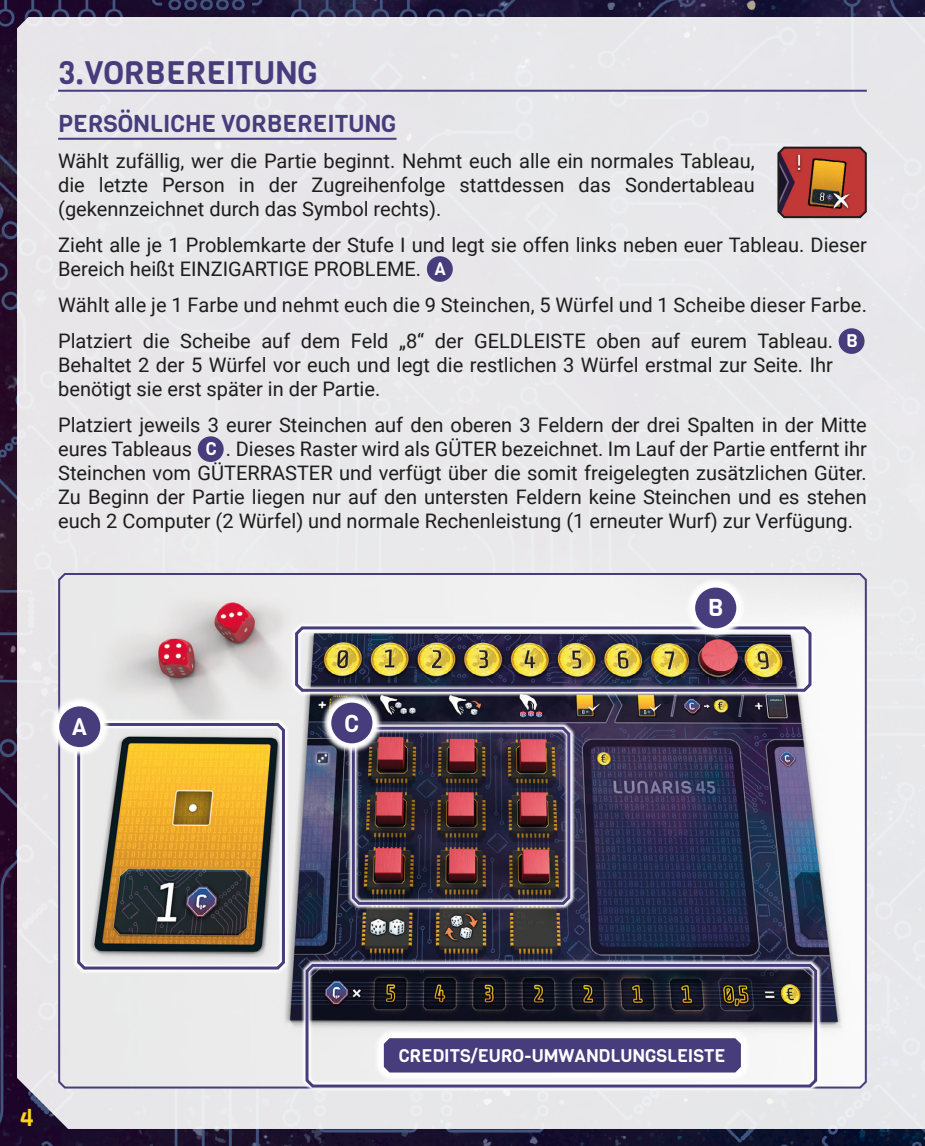
<style>
.page{position:relative;width:925px;height:1146px;background:#fff}
.page>*{position:absolute;margin:0;border:0;box-sizing:border-box;transform-origin:0 0}
.Títulos{font:32px "Viga";color:#473c7c}
.subtitulo1{font:24px "Viga";color:#473c7c}
.Legend{font:24px "Viga";color:#fff}
.t1{font:24px "Viga";color:#fdd31d}
.Corpo_de_texto{font:20px/24px "Roboto";color:#1d1d1b}
.Legend-2{font:18px "Viga";color:#fff}
</style>
<div class="page">
<img style="left:0;top:0;width:924px;height:1145px">
<div style="left:17px;top:17px;width:907px;height:1111px;background:#e8e7ea"></div>
<hr style="left:58px;top:90px;width:808px;height:2px;background:#473c7c">
<hr style="left:58px;top:138px;width:338px;height:2px;background:#473c7c">
<div style="left:426px;top:256px;width:26px;height:26px;background:#473c7c;border-radius:50%"></div>
<div style="left:838px;top:328px;width:26px;height:26px;background:#473c7c;border-radius:50%"></div>
<div style="left:198px;top:436px;width:25px;height:26px;background:#473c7c;border-radius:50%"></div>
<svg style="left:57px;top:571px;width:810px;height:518px"></svg>
<svg style="left:290px;top:622px;width:525px;height:74px"></svg>
<img style="left:293px;top:623px;width:519px;height:70px">
<svg style="left:301px;top:959px;width:520px;height:132px"></svg>
<svg style="left:304px;top:960px;width:514px;height:128px;background:#61606b"></svg>
<svg style="left:347px;top:722px;width:228px;height:187px;background:#848491"></svg>
<img style="left:350px;top:723px;width:221px;height:183px">
<div style="left:73px;top:718px;width:216px;height:256px;background:#fff"></div>
<svg style="left:77px;top:723px;width:208px;height:247px;background:#a58e60"></svg>
<svg style="left:49px;top:696px;width:61px;height:61px;fill:#edeced"></svg>
<div style="left:59px;top:706px;width:41px;height:41px;background:#473c7c;border-radius:50%"></div>
<svg style="left:684px;top:577px;width:62px;height:61px;fill:#f4f3f4"></svg>
<div style="left:694px;top:587px;width:42px;height:41px;background:#473c7c;border-radius:50%"></div>
<svg style="left:320px;top:692px;width:62px;height:61px"></svg>
<div style="left:331px;top:702px;width:41px;height:41px;background:#473c7c;border-radius:50%"></div>
<div style="left:373px;top:1027px;width:377px;height:55px;background:#fff"></div>
<div style="left:383px;top:1038px;width:357px;height:34px;background:#473c7c"></div>
<img style="left:776px;top:145px;width:91px;height:74px">
<p class="Títulos" style="left:58px;top:52px;width:261px">3.VORBEREITUNG</p>
<p class="subtitulo1" style="left:58px;top:108px;width:340px">PERSÖNLICHE VORBEREITUNG</p>
<p class="Corpo_de_texto" style="left:58px;top:148px;width:697px;text-align:justify">Wählt zufällig, wer die Partie beginnt. Nehmt euch alle ein normales Tableau, die letzte Person in der Zugreihenfolge stattdessen das Sondertableau (gekennzeichnet durch das Symbol rechts).</p>
<p class="Corpo_de_texto" style="left:58px;top:232px;width:809px">Zieht alle je 1 Problemkarte der Stufe I und legt sie offen links neben euer Tableau. Dieser<br>Bereich heißt EINZIGARTIGE PROBLEME.</p>
<p class="Legend-2" style="left:434px;top:256px;width:13px">A</p>
<p class="Corpo_de_texto" style="left:58px;top:292px;width:809px">Wählt alle je 1 Farbe und nehmt euch die 9 Steinchen, 5 Würfel und 1 Scheibe dieser Farbe.</p>
<p class="Corpo_de_texto" style="left:58px;top:328px;width:776px">Platziert die Scheibe auf dem Feld „8“ der GELDLEISTE oben auf eurem Tableau.</p>
<p class="Legend-2" style="left:845px;top:328px;width:13px">B</p>
<p class="Corpo_de_texto" style="left:58px;top:352px;width:776px">Behaltet 2 der 5 Würfel vor euch und legt die restlichen 3 Würfel erstmal zur Seite. Ihr benötigt sie erst später in der Partie.</p>
<p class="Corpo_de_texto" style="left:58px;top:412px;width:809px">Platziert jeweils 3 eurer Steinchen auf den oberen 3 Feldern der drei Spalten in der Mitte eures Tableaus</p>
<p class="Corpo_de_texto" style="left:58px;top:436px;width:809px;text-align:justify;text-indent:168px">. Dieses Raster wird als GÜTER bezeichnet. Im Lauf der Partie entfernt ihr Steinchen vom GÜTERRASTER und verfügt über die somit freigelegten zusätzlichen Güter.<br>Zu Beginn der Partie liegen nur auf den untersten Feldern keine Steinchen und es stehen euch 2 Computer (2 Würfel) und normale Rechenleistung (1 erneuter Wurf) zur Verfügung.</p>
<p class="Legend-2" style="left:206px;top:436px;width:12px">C</p>
<p class="Legend" style="left:72px;top:710px;width:17px">A</p>
<p class="Legend" style="left:344px;top:707px;width:16px">C</p>
<p class="Legend" style="left:707px;top:592px;width:17px">B</p>
<p class="t1" style="left:20px;top:1101px;width:16px">4</p>
<p class="Legend-2" style="left:398px;top:1043px;width:328px">CREDITS/EURO-UMWANDLUNGSLEISTE</p>
</div>
